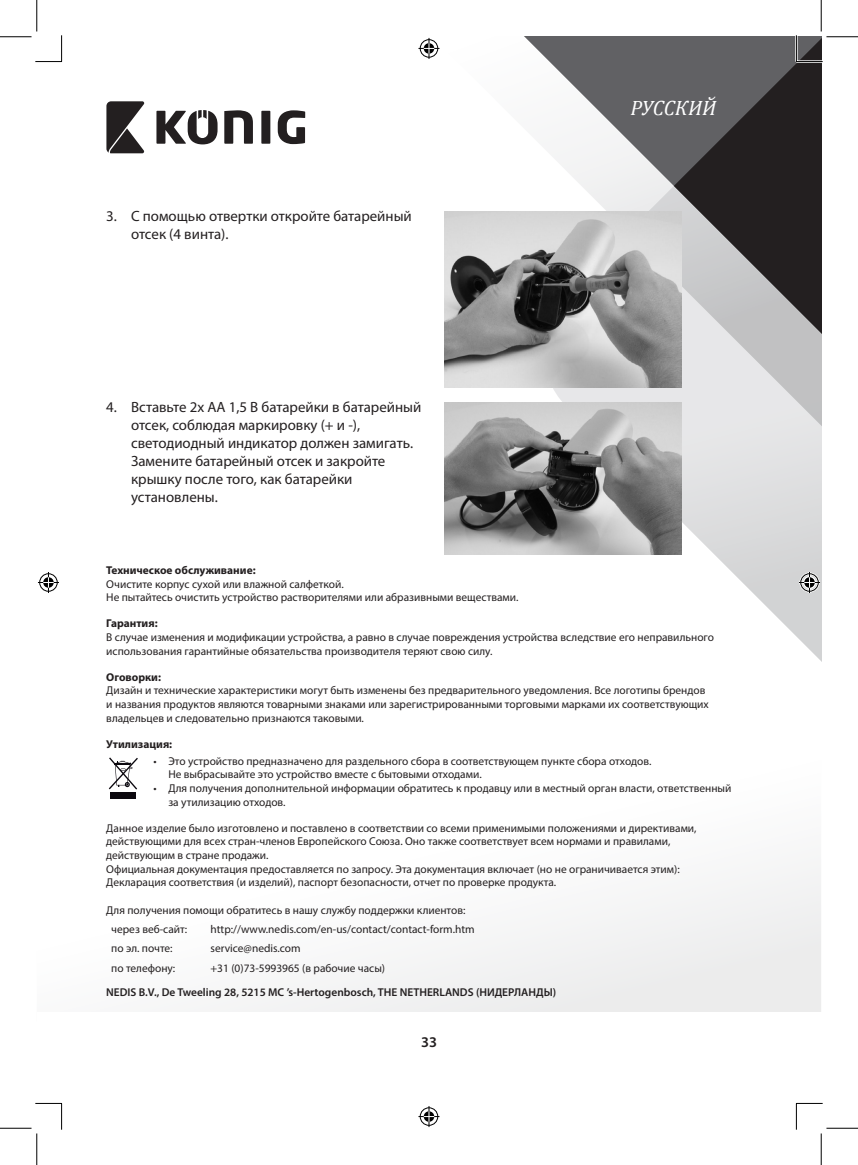
<style>
.page{position:relative;width:858px;height:1165px;background:#fff}
.page>*{position:absolute;margin:0;border:0;box-sizing:border-box;transform-origin:0 0}
.t1{font:italic 20.82px "Cambria";letter-spacing:-.005em;color:#fff}
.t2{font:14.88px/17.8px "Myriad Pro";color:#231f20}
.t3{font:600 14.88px "Myriad Pro";color:#231f20}
.t4{font:11.38px/13.7px "Myriad Pro";color:#231f20}
.t5{font:600 11.38px "Myriad Pro";color:#231f20}
.t6{font:700 11.38px "Myriad Pro";color:#231f20}
</style>
<div class="page">
<svg style="left:681px;top:521px;width:140px;height:140px"></svg>
<svg style="left:439px;top:48px;width:382px;height:473px"></svg>
<svg style="left:453px;top:37px;width:220px;height:366px"></svg>
<svg style="left:673px;top:37px;width:148px;height:440px;background:#848384"></svg>
<svg style="left:108px;top:788px;width:713px;height:224px"></svg>
<svg style="left:106px;top:101px;width:38px;height:52px"></svg>
<div style="left:261px;top:111px;width:9px;height:33px;background:#231f20"></div>
<svg style="left:224px;top:110px;width:29px;height:34px"></svg>
<svg style="left:278px;top:110px;width:27px;height:34px"></svg>
<svg style="left:156px;top:110px;width:61px;height:34px"></svg>
<img style="left:444px;top:211px;width:237px;height:176px">
<img style="left:444px;top:403px;width:237px;height:152px">
<svg style="left:109px;top:757px;width:29px;height:32px"></svg>
<div style="left:110px;top:792px;width:26px;height:6px;background:#0b080e"></div>
<hr style="left:796px;top:60px;width:26px;height:3px;background:#fff">
<hr style="left:794px;top:35px;width:3px;height:27px;background:#fff">
<svg style="left:35px;top:35px;width:27px;height:27px"></svg>
<svg style="left:35px;top:1103px;width:27px;height:27px"></svg>
<svg style="left:795px;top:35px;width:27px;height:27px"></svg>
<svg style="left:795px;top:1103px;width:27px;height:27px"></svg>
<hr style="left:0;top:36px;width:32px;height:1px;background:#000">
<hr style="left:826px;top:36px;width:31px;height:1px;background:#000">
<hr style="left:0;top:1128px;width:32px;height:1px;background:#000">
<hr style="left:826px;top:1128px;width:31px;height:1px;background:#000">
<hr style="left:36px;top:0;width:1px;height:32px;background:#000">
<hr style="left:36px;top:1133px;width:1px;height:32px;background:#000">
<hr style="left:820px;top:0;width:1px;height:32px;background:#000">
<hr style="left:820px;top:1133px;width:1px;height:32px;background:#000">
<svg style="left:418px;top:38px;width:21px;height:21px"></svg>
<svg style="left:418px;top:1106px;width:21px;height:21px"></svg>
<svg style="left:38px;top:572px;width:21px;height:21px"></svg>
<svg style="left:798px;top:572px;width:21px;height:21px"></svg>
<h2 class="t2" style="left:131px;top:207px;width:282px;text-indent:-25px">3. С помощью отвертки откройте батарейный отсек (4 винта).</h2>
<h2 class="t2" style="left:131px;top:398px;width:291px;text-indent:-25px">4. Вставьте 2x AA 1,5 В батарейки в батарейный отсек, соблюдая маркировку (+ и -), светодиодный индикатор должен замигать.<br>Замените батарейный отсек и закройте крышку после того, как батарейки установлены.</h2>
<h1 class="t1" style="left:630px;top:94px;width:87px">РУССКИЙ</h1>
<p class="t6" style="left:106px;top:563px;width:151px">Техническое обслуживание:</p>
<p class="t4" style="left:106px;top:577px;width:413px">Очистите корпус сухой или влажной салфеткой.<br>Не пытайтесь очистить устройство растворителями или абразивными веществами.</p>
<p class="t6" style="left:106px;top:616px;width:53px">Гарантия:</p>
<p class="t4" style="left:106px;top:630px;width:609px">В случае изменения и модификации устройства, а равно в случае повреждения устройства вследствие его неправильного использования гарантийные обязательства производителя теряют свою силу.</p>
<p class="t6" style="left:106px;top:669px;width:56px">Оговорки:</p>
<p class="t4" style="left:106px;top:683px;width:604px">Дизайн и технические характеристики могут быть изменены без предварительного уведомления. Все логотипы брендов и названия продуктов являются товарными знаками или зарегистрированными торговыми марками их соответствующих владельцев и следовательно признаются таковыми.</p>
<p class="t6" style="left:106px;top:736px;width:67px">Утилизация:</p>
<p class="t4" style="left:168px;top:754px;width:484px;text-indent:-15px">• Это устройство предназначено для раздельного сбора в соответствующем пункте сбора отходов.<br>Не выбрасывайте это устройство вместе с бытовыми отходами.</p>
<p class="t4" style="left:168px;top:781px;width:564px;text-indent:-15px">• Для получения дополнительной информации обратитесь к продавцу или в местный орган власти, ответственный за утилизацию отходов.</p>
<p class="t4" style="left:106px;top:821px;width:591px">Данное изделие было изготовлено и поставлено в соответствии со всеми применимыми положениями и директивами, действующими для всех стран-членов Европейского Союза. Оно также соответствует всем нормами и правилами, действующим в стране продажи.<br>Официальная документация предоставляется по запросу. Эта документация включает (но не ограничивается этим):<br>Декларация соответствия (и изделий), паспорт безопасности, отчет по проверке продукта.</p>
<p class="t4" style="left:111px;top:900px;width:355px;line-height:19.4px;text-indent:-5px">Для получения помощи обратитесь в нашу службу поддержки клиентов: через веб-сайт:</p>
<p class="t4" style="left:210px;top:922px;width:265px">http://www.nedis.com/en-us/contact/contact-form.htm</p>
<p class="t4" style="left:111px;top:942px;width:63px">по эл. почте:</p>
<p class="t4" style="left:210px;top:942px;width:92px">service@nedis.com</p>
<p class="t4" style="left:111px;top:961px;width:65px">по телефону:</p>
<p class="t4" style="left:210px;top:961px;width:176px">+31 (0)73-5993965 (в рабочие часы)</p>
<p class="t5" style="left:106px;top:984px;width:451px">NEDIS B.V., De Tweeling 28, 5215 MC ’s-Hertogenbosch, THE NETHERLANDS (НИДЕРЛАНДЫ)</p>
<h2 class="t3" style="left:421px;top:1033px;width:17px">33</h2>
</div>
